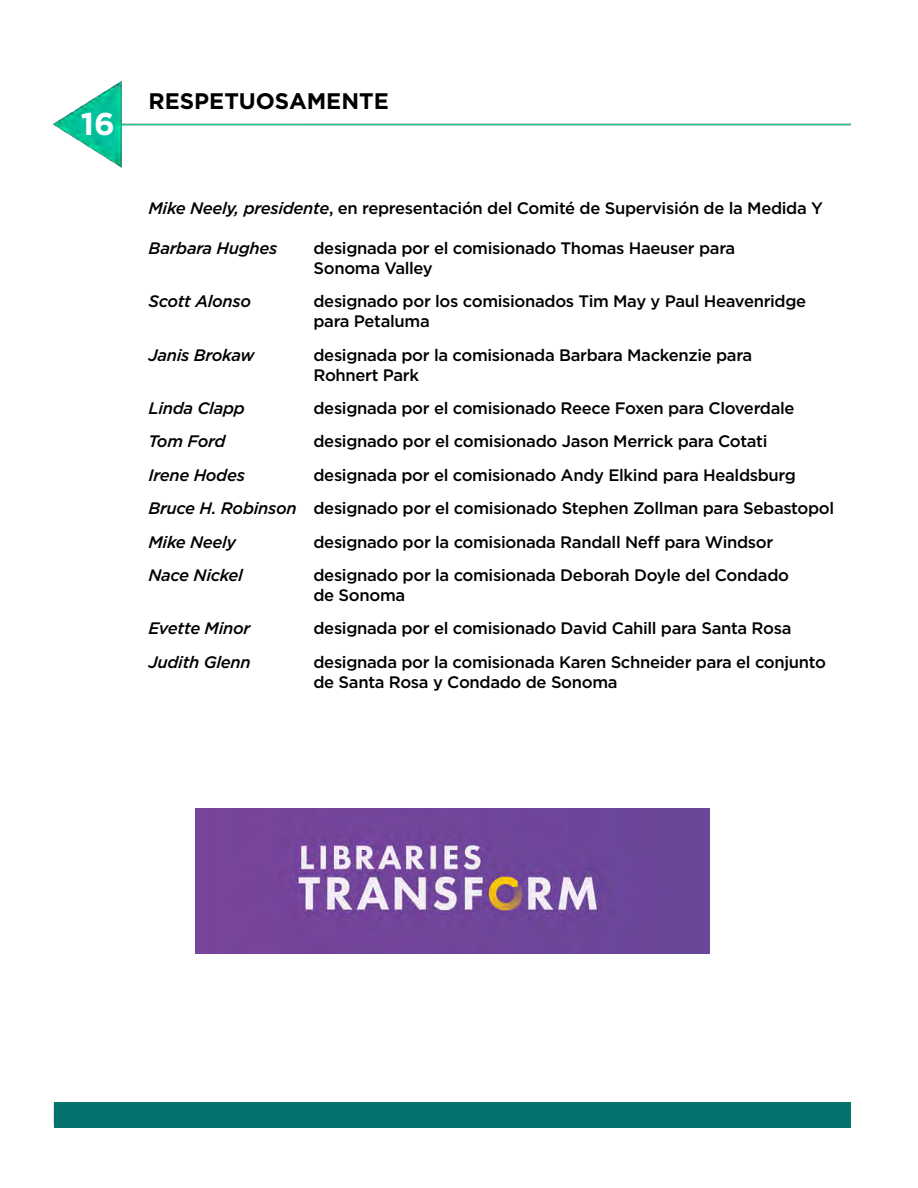
<style>
.page{position:relative;width:918px;height:1188px;background:#fff}
.page>*{position:absolute;margin:0;border:0;box-sizing:border-box;transform-origin:0 0}
.t1{font:700 31.5px "Gotham";color:#fff}
.t2{font:700 22.5px "Gotham";color:#000}
.t3{font:500 16.65px/20px "Gotham";letter-spacing:-.02em;color:#000}
.t4{font:italic 500 16.65px "Gotham";letter-spacing:-.02em;color:#000}
.s1{font-style:italic}
</style>
<div class="page">
<img style="left:53px;top:81px;width:797px;height:1045px">
<div style="left:54px;top:1102px;width:796px;height:26px;background:#03716c"></div>
<img style="left:196px;top:809px;width:513px;height:145px">
<h1 class="t1" style="left:81px;top:103px;width:36px">16</h1>
<h2 class="t2" style="left:148px;top:87px;width:242px">RESPETUOSAMENTE</h2>
<p class="t3" style="left:148px;top:198px;width:676px"><span class="s1">Mike Neely, presidente</span>, en representación del Comité de Supervisión de la Medida Y</p>
<p class="t4" style="left:148px;top:237px;width:130px">Barbara Hughes</p>
<p class="t3" style="left:313px;top:238px;width:423px">designada por el comisionado Thomas Haeuser para<br>Sonoma Valley</p>
<p class="t4" style="left:148px;top:290px;width:104px">Scott Alonso</p>
<p class="t3" style="left:313px;top:291px;width:494px">designado por los comisionados Tim May y Paul Heavenridge para Petaluma</p>
<p class="t4" style="left:148px;top:344px;width:108px">Janis Brokaw</p>
<p class="t3" style="left:313px;top:345px;width:440px">designada por la comisionada Barbara Mackenzie para<br>Rohnert Park</p>
<p class="t4" style="left:148px;top:397px;width:98px">Linda Clapp</p>
<p class="t3" style="left:313px;top:398px;width:483px">designada por el comisionado Reece Foxen para Cloverdale</p>
<p class="t4" style="left:148px;top:431px;width:79px">Tom Ford</p>
<p class="t3" style="left:313px;top:431px;width:456px">designado por el comisionado Jason Merrick para Cotati</p>
<p class="t4" style="left:148px;top:464px;width:98px">Irene Hodes</p>
<p class="t3" style="left:148px;top:458px;width:687px;line-height:33.5px;text-indent:165px">designada por el comisionado Andy Elkind para Healdsburg<br><span class="s1">Bruce H. Robinson</span> designado por el comisionado Stephen Zollman para Sebastopol<br><span class="s1">Mike Neely</span></p>
<p class="t3" style="left:313px;top:532px;width:461px">designado por la comisionada Randall Neff para Windsor</p>
<p class="t4" style="left:148px;top:564px;width:96px">Nace Nickel</p>
<p class="t3" style="left:313px;top:565px;width:477px">designado por la comisionada Deborah Doyle del Condado de Sonoma</p>
<p class="t4" style="left:149px;top:618px;width:103px">Evette Minor</p>
<p class="t3" style="left:313px;top:618px;width:479px">designada por el comisionado David Cahill para Santa Rosa</p>
<p class="t4" style="left:148px;top:651px;width:104px">Judith Glenn</p>
<p class="t3" style="left:313px;top:652px;width:514px">designada por la comisionada Karen Schneider para el conjunto de Santa Rosa y Condado de Sonoma</p>
</div>
